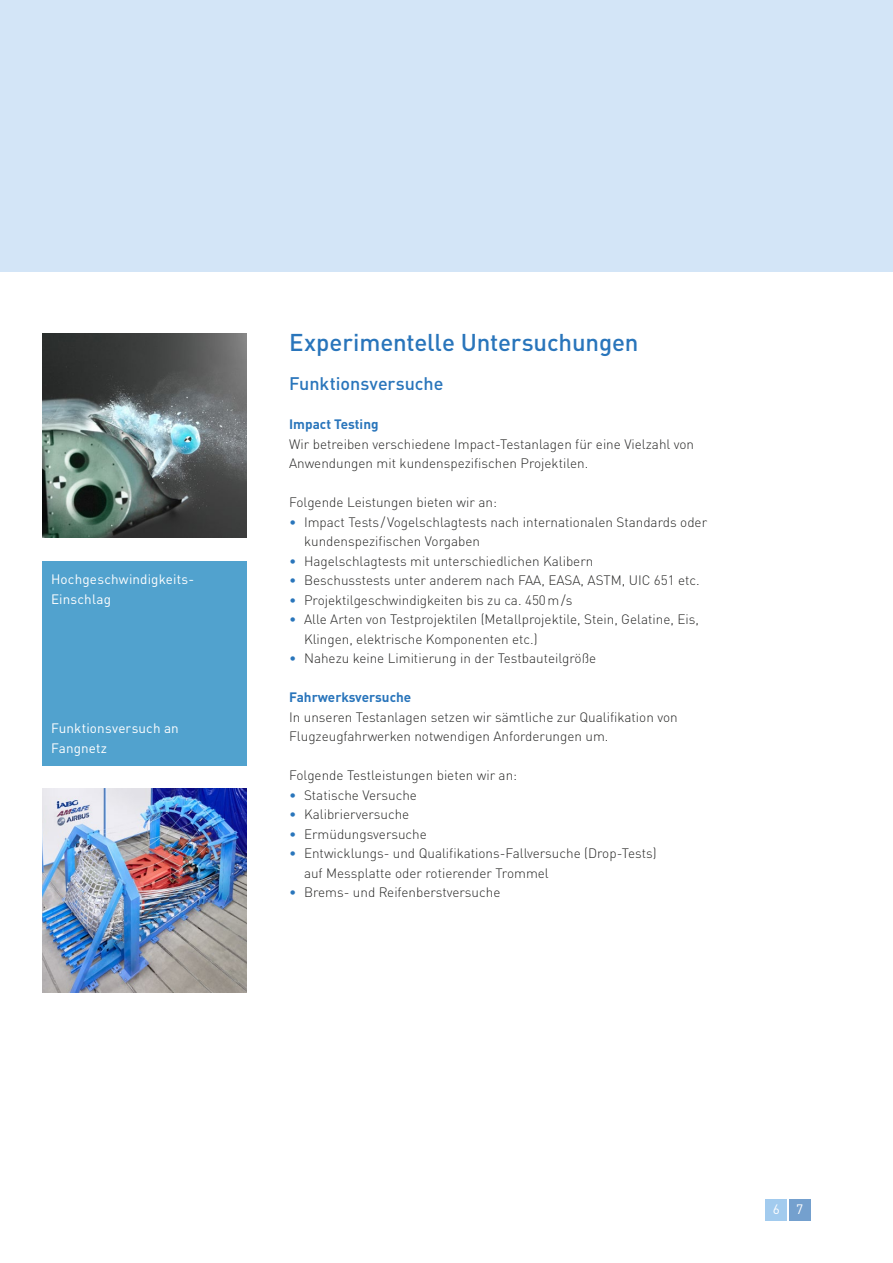
<style>
.page{position:relative;width:893px;height:1263px;background:#fff}
.page>*{position:absolute;margin:0;border:0;box-sizing:border-box;transform-origin:0 0}
.t1{font:500 24px "DINOT";letter-spacing:-.005em;color:#2975bb}
.t2{font:500 18px "DINOT";letter-spacing:-.005em;color:#2975bb}
.t3{font:300 13.5px/19.5px "DINOT";color:#282827}
.t4{font:13.5px/19.5px "DINOT";letter-spacing:.01em;color:#fff}
.t5{font:700 13.5px "DINOT";color:#2975bb}
.s1{color:#2975bb}
</style>
<div class="page">
<div style="left:766px;top:1199px;width:21px;height:21px;background:#a2cbee"></div>
<div style="left:789px;top:1199px;width:21px;height:21px;background:#74a0ce"></div>
<div style="left:0;top:0;width:893px;height:272px;background:#d3e5f7"></div>
<div style="left:43px;top:561px;width:204px;height:204px;background:#51a2ce"></div>
<img style="left:43px;top:334px;width:204px;height:204px">
<img style="left:43px;top:789px;width:204px;height:204px">
<p class="t4" style="left:51px;top:569px;width:145px">Hochgeschwindigkeits-<br>Einschlag</p>
<p class="t4" style="left:51px;top:718px;width:129px">Funktionsversuch an<br>Fangnetz</p>
<h1 class="t1" style="left:289px;top:327px;width:351px">Experimentelle Untersuchungen</h1>
<h2 class="t2" style="left:289px;top:372px;width:156px">Funktionsversuche</h2>
<p class="t5" style="left:289px;top:415px;width:91px">Impact Testing</p>
<p class="t3" style="left:289px;top:434px;width:406px">Wir betreiben verschiedene Impact-Testanlagen für eine Vielzahl von<br>Anwendungen mit kundenspezifischen Projektilen.</p>
<p class="t3" style="left:289px;top:492px;width:209px">Folgende Leistungen bieten wir an:</p>
<p class="t3" style="left:304px;top:512px;width:405px;text-indent:-15px"><span class="s1">•</span> Impact Tests /Vogelschlagtests nach internationalen Standards oder kundenspezifischen Vorgaben</p>
<p class="t3" style="left:289px;top:551px;width:306px"><span class="s1">•</span> Hagelschlagtests mit unterschiedlichen Kalibern</p>
<p class="t3" style="left:289px;top:570px;width:412px"><span class="s1">•</span> Beschusstests unter anderem nach FAA, EASA, ASTM, UIC 651 etc.</p>
<p class="t3" style="left:289px;top:590px;width:285px"><span class="s1">•</span> Projektilgeschwindigkeiten bis zu ca. 450m/s</p>
<p class="t3" style="left:304px;top:609px;width:396px;text-indent:-15px"><span class="s1">•</span> Alle Arten von Testprojektilen (Metallprojektile, Stein, Gelatine, Eis,<br>Klingen, elektrische Komponenten etc.)</p>
<p class="t3" style="left:289px;top:648px;width:309px"><span class="s1">•</span> Nahezu keine Limitierung in der Testbauteilgröße</p>
<p class="t5" style="left:289px;top:688px;width:124px">Fahrwerksversuche</p>
<p class="t3" style="left:289px;top:707px;width:390px">In unseren Testanlagen setzen wir sämtliche zur Qualifikation von<br>Flugzeugfahrwerken notwendigen Anforderungen um.</p>
<p class="t3" style="left:289px;top:765px;width:230px">Folgende Testleistungen bieten wir an:</p>
<p class="t3" style="left:289px;top:785px;width:129px"><span class="s1">•</span> Statische Versuche</p>
<p class="t3" style="left:289px;top:804px;width:122px"><span class="s1">•</span> Kalibrierversuche</p>
<p class="t3" style="left:289px;top:824px;width:139px"><span class="s1">•</span> Ermüdungsversuche</p>
<p class="t3" style="left:304px;top:843px;width:354px;text-indent:-15px"><span class="s1">•</span> Entwicklungs- und Qualifikations-Fallversuche (Drop-Tests) auf Messplatte oder rotierender Trommel</p>
<p class="t3" style="left:289px;top:882px;width:213px"><span class="s1">•</span> Brems- und Reifenberstversuche</p>
<p class="t4" style="left:773px;top:1199px;width:32px">6 7</p>
</div>
